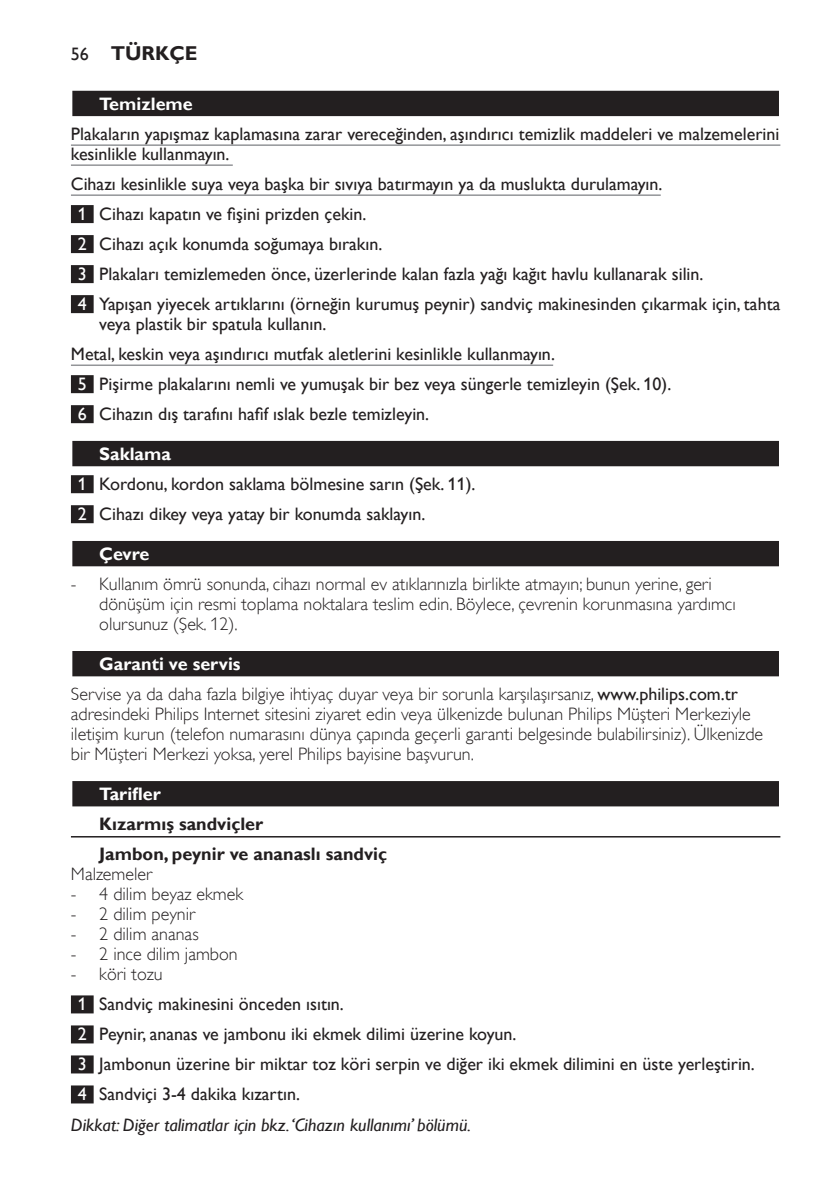
<style>
.page{position:relative;width:840px;height:1191px;background:#fff}
.page>*{position:absolute;margin:0;border:0;box-sizing:border-box;transform-origin:0 0}
.t1{font:700 20px "Gill Sans Alt One WGL";color:#231f20}
.t2{font:18px/30px "Gill Sans Alt One WGL";color:#231f20}
.t3{font:18px/20px "Gill Sans Alt One WGL Light";color:#231f20}
.t4{font:italic 18px "Gill Sans Alt One WGL";color:#231f20}
.t5{font:700 18px/30px "Gill Sans Alt One WGL";color:#231f20}
.t6{font:700 18px "Gill Sans Alt One WGL";color:#fff}
.s1{font-weight:400;font-size:18px}
.s2{color:#fff}
.s3{font-weight:700;color:#fff}
.s4{font-family:"Gill Sans Alt One WGL"}
</style>
<div class="page">
<div style="left:71px;top:90px;width:709px;height:28px;background:#e5e4e4"></div>
<div style="left:72px;top:91px;width:706px;height:25px;background:#231f20"></div>
<hr style="left:71px;top:144px;width:709px;height:2px;background:#939598">
<hr style="left:71px;top:164px;width:162px;height:2px;background:#939598">
<hr style="left:71px;top:194px;width:589px;height:2px;background:#939598">
<div style="left:71px;top:205px;width:23px;height:18px;background:#231f20"></div>
<div style="left:71px;top:235px;width:23px;height:18px;background:#231f20"></div>
<div style="left:71px;top:265px;width:23px;height:18px;background:#231f20"></div>
<div style="left:71px;top:295px;width:23px;height:18px;background:#231f20"></div>
<hr style="left:71px;top:364px;width:482px;height:2px;background:#939598">
<div style="left:71px;top:375px;width:23px;height:18px;background:#231f20"></div>
<div style="left:71px;top:405px;width:23px;height:18px;background:#231f20"></div>
<div style="left:71px;top:440px;width:709px;height:28px;background:#c2c1c1"></div>
<div style="left:72px;top:441px;width:706px;height:25px;background:#231f20"></div>
<div style="left:71px;top:475px;width:23px;height:18px;background:#231f20"></div>
<div style="left:71px;top:505px;width:23px;height:18px;background:#231f20"></div>
<div style="left:71px;top:540px;width:709px;height:28px;background:#b9b7b8"></div>
<div style="left:72px;top:541px;width:706px;height:25px;background:#231f20"></div>
<div style="left:71px;top:650px;width:709px;height:28px;background:#aeadad"></div>
<div style="left:72px;top:651px;width:706px;height:25px;background:#231f20"></div>
<div style="left:71px;top:780px;width:709px;height:28px;background:#a1a0a0"></div>
<div style="left:72px;top:781px;width:706px;height:25px;background:#231f20"></div>
<hr style="left:71px;top:836px;width:709px;height:1px;background:#231f20">
<div style="left:71px;top:995px;width:23px;height:18px;background:#231f20"></div>
<div style="left:71px;top:1025px;width:23px;height:18px;background:#231f20"></div>
<div style="left:71px;top:1055px;width:23px;height:18px;background:#231f20"></div>
<div style="left:71px;top:1085px;width:23px;height:18px;background:#231f20"></div>
<p class="t1" style="left:71px;top:40px;width:125px"><span class="s1">56</span> Türkçe</p>
<p class="t6" style="left:99px;top:92px;width:95px">Temizleme</p>
<p class="t2" style="left:71px;top:124px;width:709px;line-height:20px">Plakaların yapışmaz kaplamasına zarar vereceğinden, aşındırıcı temizlik maddeleri ve malzemelerini kesinlikle kullanmayın.</p>
<p class="t2" style="left:78px;top:169px;width:703px;text-indent:-7px">Cihazı kesinlikle suya veya başka bir sıvıya batırmayın ya da muslukta durulamayın.<br><span class="s2">1</span> Cihazı kapatın ve fişini prizden çekin.<br><span class="s2">2</span> Cihazı açık konumda soğumaya bırakın.<br><span class="s2">3</span> Plakaları temizlemeden önce, üzerlerinde kalan fazla yağı kağıt havlu kullanarak silin.<br><span class="s2">4</span> Yapışan yiyecek artıklarını (örneğin kurumuş peynir) sandviç makinesinden çıkarmak için, tahta</p>
<p class="t2" style="left:99px;top:309px;width:228px">veya plastik bir spatula kullanın.</p>
<p class="t2" style="left:71px;top:339px;width:485px">Metal, keskin veya aşındırıcı mutfak aletlerini kesinlikle kullanmayın.</p>
<p class="t2" style="left:78px;top:369px;width:594px"><span class="s2">5</span> Pişirme plakalarını nemli ve yumuşak bir bez veya süngerle temizleyin (Şek. 10).</p>
<p class="t2" style="left:78px;top:399px;width:353px"><span class="s2">6</span> Cihazın dış tarafını hafif ıslak bezle temizleyin.</p>
<p class="t2" style="left:78px;top:439px;width:399px;text-indent:22px"><span class="s3">Saklama<br></span><span class="s2">1</span> Kordonu, kordon saklama bölmesine sarın (Şek. 11).<br><span class="s2">2</span> Cihazı dikey veya yatay bir konumda saklayın.</p>
<p class="t6" style="left:99px;top:542px;width:52px">Çevre</p>
<p class="t3" style="left:99px;top:574px;width:637px;text-indent:-28px">- Kullanım ömrü sonunda, cihazı normal ev atıklarınızla birlikte atmayın; bunun yerine, geri dönüşüm için resmi toplama noktalara teslim edin. Böylece, çevrenin korunmasına yardımcı olursunuz (Şek. 12).</p>
<p class="t6" style="left:99px;top:652px;width:143px">Garanti ve servis</p>
<p class="t3" style="left:71px;top:684px;width:693px">Servise ya da daha fazla bilgiye ihtiyaç duyar veya bir sorunla karşılaşırsanız, <span class="s4">www.philips.com.tr </span>adresindeki Philips Internet sitesini ziyaret edin veya ülkenizde bulunan Philips Müşteri Merkeziyle iletişim kurun (telefon numarasını dünya çapında geçerli garanti belgesinde bulabilirsiniz). Ülkenizde bir Müşteri Merkezi yoksa, yerel Philips bayisine başvurun.</p>
<p class="t6" style="left:99px;top:782px;width:63px">Tarifler</p>
<p class="t5" style="left:99px;top:809px;width:289px">Kızarmış sandviçler<br>Jambon, peynir ve ananaslı sandviç</p>
<p class="t3" style="left:71px;top:864px;width:83px">Malzemeler</p>
<p class="t3" style="left:71px;top:884px;width:173px">- 4 dilim beyaz ekmek</p>
<p class="t3" style="left:71px;top:904px;width:126px">- 2 dilim peynir</p>
<p class="t3" style="left:71px;top:924px;width:129px">- 2 dilim ananas</p>
<p class="t3" style="left:71px;top:944px;width:168px">- 2 ince dilim jambon</p>
<p class="t3" style="left:71px;top:964px;width:93px">- köri tozu</p>
<p class="t2" style="left:78px;top:989px;width:267px"><span class="s2">1</span> Sandviç makinesini önceden ısıtın.</p>
<p class="t2" style="left:78px;top:1019px;width:440px"><span class="s2">2</span> Peynir, ananas ve jambonu iki ekmek dilimi üzerine koyun.</p>
<p class="t2" style="left:78px;top:1049px;width:678px"><span class="s2">3</span> Jambonun üzerine bir miktar toz köri serpin ve diğer iki ekmek dilimini en üste yerleştirin.</p>
<p class="t2" style="left:78px;top:1079px;width:223px"><span class="s2">4</span> Sandviçi 3-4 dakika kızartın.</p>
<p class="t4" style="left:71px;top:1112px;width:401px">Dikkat: Diğer talimatlar için bkz. ‘Cihazın kullanımı’ bölümü.</p>
</div>
